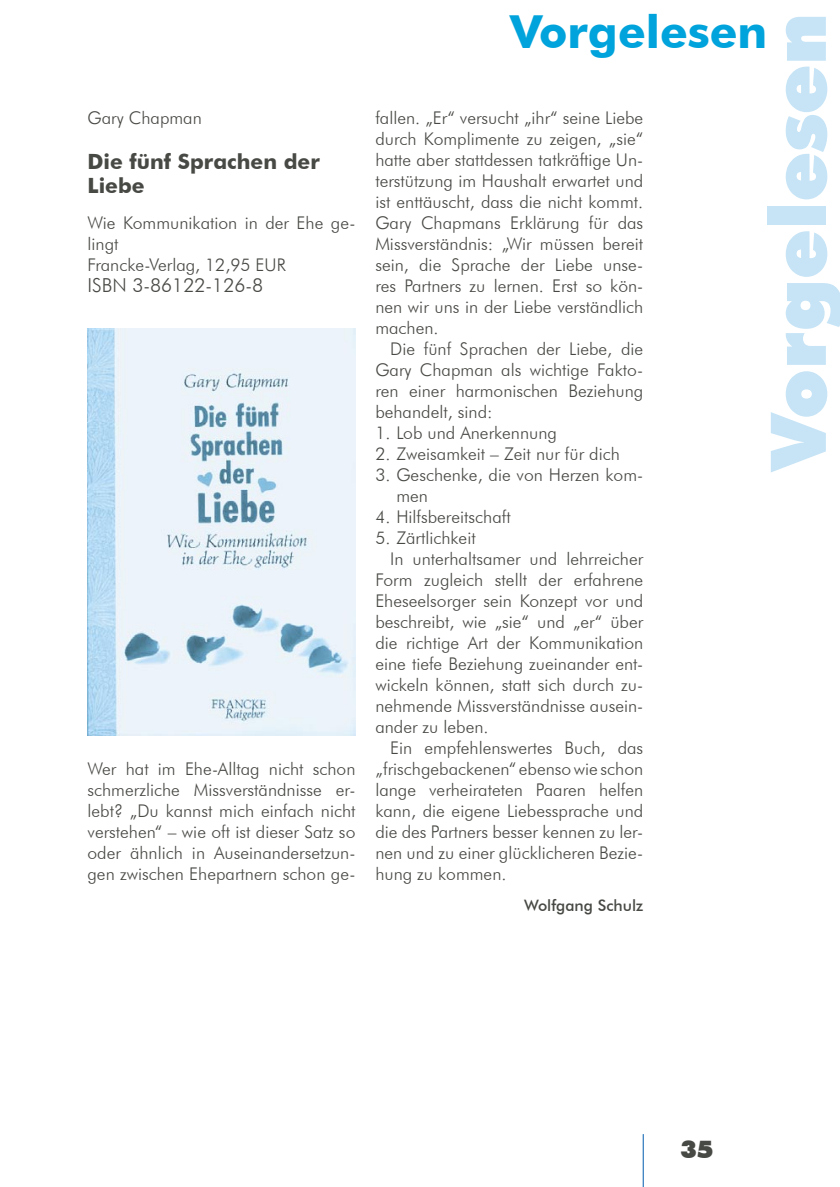
<style>
.page{position:relative;width:840px;height:1187px;background:#fff}
.page>*{position:absolute;margin:0;border:0;box-sizing:border-box;transform-origin:0 0}
.t1{font:900 77px "Futura BT";color:#c6e4f6}
.t2{font:700 45.5px "Futura BT";color:#00a3db}
.t3{font:900 24.5px "Futura BT";color:#474944}
.Untertitel_groß{font:700 21px/24.5px "Futura BT";color:#474944}
.Fließtext_nach_U-Titel{font:300 19.25px "Futura BT";color:#474944}
.Fließtext_nach_U-Titel-2{font:300 17.5px/21px "Futura BT";color:#474944;text-align:justify}
.Fließtext{font:300 17.5px/21px "Futura BT";color:#474944;text-align:justify}
.Autor{font:500 15.75px "Futura BT";color:#474944}
</style>
<div class="page">
<hr style="left:643px;top:1134px;width:1px;height:53px;background:#3e82c2">
<img style="left:87px;top:328px;width:268px;height:408px">
<p class="Fließtext_nach_U-Titel-2" style="left:87px;top:107px;width:116px">Gary Chapman</p>
<p class="Untertitel_groß" style="left:87px;top:149px;width:234px">Die fünf Sprachen der<br>Liebe</p>
<p class="Fließtext_nach_U-Titel-2" style="left:87px;top:212px;width:269px">Wie Kommunikation in der Ehe ge&shy;lingt</p>
<p class="Fließtext_nach_U-Titel-2" style="left:87px;top:254px;width:200px">Francke-Verlag, 12,95 EUR</p>
<p class="Fließtext_nach_U-Titel" style="left:87px;top:274px;width:177px">ISBN 3-86122-126-8</p>
<p class="Fließtext_nach_U-Titel-2" style="left:87px;top:758px;width:269px">Wer hat im Ehe-Alltag nicht schon schmerzliche Missverständnisse er&shy;lebt? „Du kannst mich einfach nicht verstehen“ – wie oft ist dieser Satz so oder ähnlich in Auseinandersetzun&shy;gen zwischen Ehepartnern schon ge-</p>
<h2 class="t2" style="left:510px;top:4px;width:259px">Vorgelesen</h2>
<h1 class="t1" style="left:751px;top:470px;width:458px;rotate:-90deg">Vorgelesen</h1>
<p class="Fließtext_nach_U-Titel-2" style="left:375px;top:107px;width:269px">fallen. „Er“ versucht „ihr“ seine Liebe durch Komplimente zu zeigen, „sie“ hatte aber stattdessen tatkräftige Un&shy;terstützung im Haushalt erwartet und ist enttäuscht, dass die nicht kommt.<br>Gary Chapmans Erklärung für das Missverständnis: „Wir müssen bereit sein, die Sprache der Liebe unse&shy;res Partners zu lernen. Erst so kön&shy;nen wir uns in der Liebe verständlich machen.</p>
<p class="Fließtext_nach_U-Titel-2" style="left:375px;top:338px;width:269px;text-indent:15px">Die fünf Sprachen der Liebe, die Gary Chapman als wichtige Fakto&shy;ren einer harmonischen Beziehung behandelt, sind:</p>
<p class="Fließtext_nach_U-Titel-2" style="left:375px;top:422px;width:183px">1. Lob und Anerkennung</p>
<p class="Fließtext_nach_U-Titel-2" style="left:375px;top:443px;width:246px">2. Zweisamkeit – Zeit nur für dich</p>
<p class="Fließtext_nach_U-Titel-2" style="left:396px;top:464px;width:248px;text-indent:-21px">3. Geschenke, die von Herzen kom&shy;men</p>
<p class="Fließtext_nach_U-Titel-2" style="left:375px;top:506px;width:137px">4. Hilfsbereitschaft</p>
<p class="Fließtext_nach_U-Titel-2" style="left:375px;top:527px;width:102px">5. Zärtlichkeit</p>
<p class="Fließtext" style="left:375px;top:548px;width:269px;text-indent:15px">In unterhaltsamer und lehrreicher Form zugleich stellt der erfahrene Eheseelsorger sein Konzept vor und beschreibt, wie „sie“ und „er“ über die richtige Art der Kommunikation eine tiefe Beziehung zueinander ent&shy;wickeln können, statt sich durch zu&shy;nehmende Missverständnisse ausein&shy;ander zu leben.</p>
<p class="Fließtext" style="left:375px;top:737px;width:269px;text-indent:15px">Ein empfehlenswertes Buch, das „frischgebackenen“ ebenso wie schon lange verheirateten Paaren helfen kann, die eigene Liebessprache und die des Partners besser kennen zu ler&shy;nen und zu einer glücklicheren Bezie&shy;hung zu kommen.</p>
<p class="Autor" style="left:524px;top:896px;width:121px">Wolfgang Schulz</p>
<h3 class="t3" style="left:680px;top:1134px;width:35px">35</h3>
</div>
